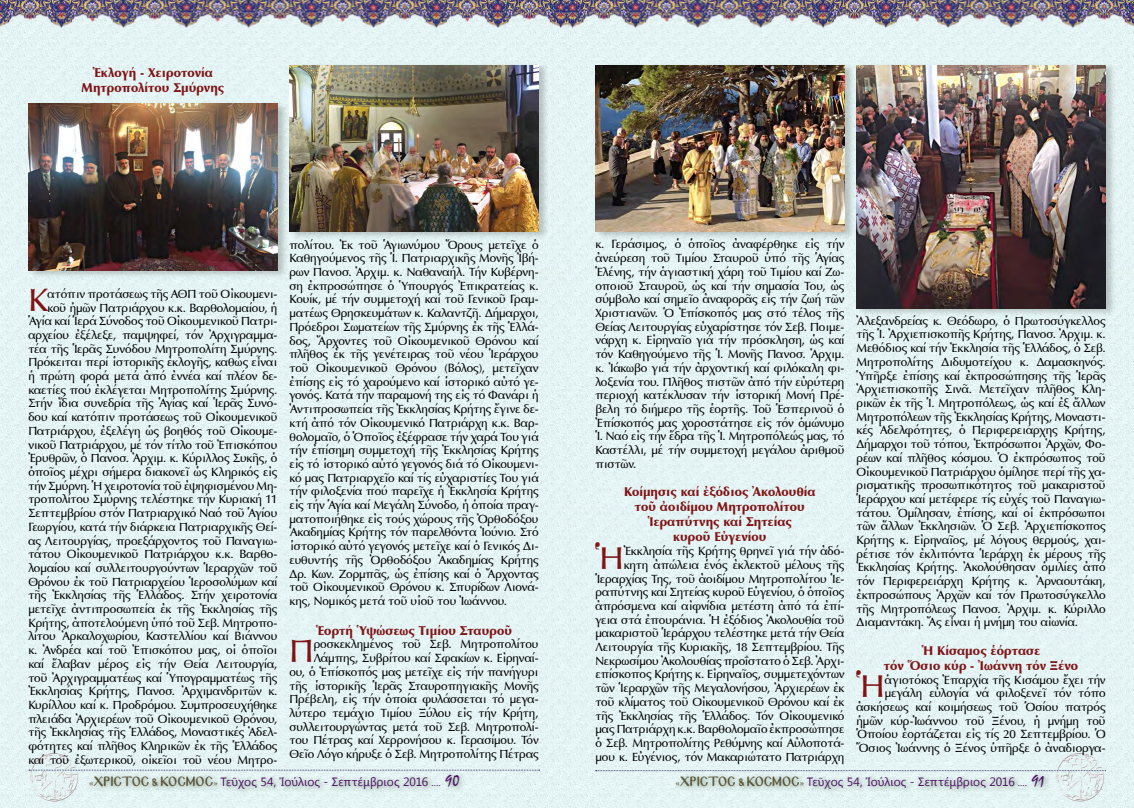
<style>
.page{position:relative;width:1134px;height:808px;background:#fff}
.page>*{position:absolute;margin:0;border:0;box-sizing:border-box;transform-origin:0 0}
.t1{font:32.4px "SK Optima Pol Uni W";color:#7f1416}
.t2{font:13px/15px "SK Optima Pol Uni W Bold";letter-spacing:.005em;color:#7f1416;text-align:center}
.t3{font:12px/13.7px "SK Optima Pol Uni W";letter-spacing:-.005em;color:#000;text-align:right}
.t4{font:12px "Segoe UI";letter-spacing:.005em;color:#4d0c62}
.s1{font-family:"Minion Pro";font-size:10px;color:#585134}
.s2{font-family:"Mg Byzantine UC Pol Normal";font-size:11.7px;color:#585134}
.s3{font-family:"Minion Pro";font-size:10px}
.s4{font-family:"Mistral";font-size:16px}
</style>
<div class="page">
<div style="left:0;top:64px;width:1134px;height:744px;background:#e4f3f3"></div>
<img style="left:0;top:0;width:1134px;height:64px">
<svg style="left:596px;top:770px;width:458px;height:1px"></svg>
<img style="left:1054px;top:751px;width:52px;height:51px">
<svg style="left:79px;top:770px;width:461px;height:1px"></svg>
<img style="left:28px;top:751px;width:51px;height:51px">
<div style="left:673px;top:771px;width:378px;height:25px;background:#133c0d;opacity:.45"></div>
<div style="left:86px;top:771px;width:380px;height:25px;background:#133c0d;opacity:.45"></div>
<div style="left:28px;top:100px;width:261px;height:178px;background:#000;opacity:.2"></div>
<img style="left:28px;top:103px;width:249px;height:167px">
<div style="left:289px;top:62px;width:261px;height:178px;background:#000;opacity:.2"></div>
<img style="left:289px;top:65px;width:250px;height:167px">
<div style="left:595px;top:62px;width:261px;height:178px;background:#000;opacity:.2"></div>
<img style="left:595px;top:65px;width:249px;height:167px">
<div style="left:856px;top:62px;width:261px;height:255px;background:#000;opacity:.2"></div>
<img style="left:856px;top:65px;width:250px;height:243px">
<p class="t2" style="left:82px;top:66px;width:144px">Ἐκλογή - Χειροτονία<br>Μητροπολίτου Σμύρνης</p>
<p class="t3" style="left:28px;top:287px;width:251px">ατόπιν προτάσεως τῆς ΑΘΠ τοῦ Οἰκουμενι&shy;κοῦ ἡμῶν Πατριάρχου κ.κ. Βαρθολομαίου, ἡ Ἁγία καί Ἱερά Σύνοδος τοῦ Οἰκουμενικοῦ Πατρι&shy;αρχείου ἐξέλεξε, παμψηφεί, τόν Ἀρχιγραμμα&shy;τέα τῆς Ἱερᾶς Συνόδου Μητροπολίτη Σμύρνης.<br>Πρόκειται περί ἱστορικῆς ἐκλογῆς, καθώς εἶναι ἡ πρώτη φορά μετά ἀπό ἐννέα καί πλέον δε&shy;καετίες πού ἐκλέγεται Μητροπολίτης Σμύρνης.<br>Στήν ἴδια συνεδρία τῆς Ἁγίας καί Ἱερᾶς Συνό&shy;δου καί κατόπιν προτάσεως τοῦ Οἰκουμενικοῦ Πατριάρχου, ἐξελέγη ὡς βοηθός τοῦ Οἰκουμε&shy;νικοῦ Πατριάρχου, μέ τόν τίτλο τοῦ Ἐπισκόπου Ἐρυθρῶν, ὁ Πανοσ. Ἀρχιμ. κ. Κύριλλος Συκῆς, ὁ ὁποῖος μέχρι σήμερα διακονεῖ ὡς Κληρικός εἰς τήν Σμύρνη. Ἡ χειροτονία τοῦ ἐψηφισμένου Μη&shy;τροπολίτου Σμύρνης τελέστηκε τήν Κυριακή 11<br>Σεπτεμβρίου στόν Πατριαρχικό Ναό τοῦ Ἁγίου Γεωργίου, κατά τήν διάρκεια Πατριαρχικῆς Θεί&shy;ας Λειτουργίας, προεξάρχοντος τοῦ Παναγιω&shy;τάτου Οἰκουμενικοῦ Πατριάρχου κ.κ. Βαρθο&shy;λομαίου καί συλλειτουργούντων Ἱεραρχῶν τοῦ Θρόνου ἐκ τοῦ Πατριαρχείου Ἱεροσολύμων καί τῆς Ἐκκλησίας τῆς Ἑλλάδος. Στήν χειροτονία μετεῖχε ἀντιπροσωπεία ἐκ τῆς Ἐκκλησίας τῆς Κρήτης, ἀποτελούμενη ὑπό τοῦ Σεβ. Μητροπο&shy;λίτου Ἀρκαλοχωρίου, Καστελλίου καί Βιάννου κ. Ἀνδρέα καί τοῦ Ἐπισκόπου μας, οἱ ὁποῖοι καί ἔλαβαν μέρος εἰς τήν Θεία Λειτουργία, τοῦ Ἀρχιγραμματέως καί Ὑπογραμματέως τῆς Ἐκκλησίας Κρήτης, Πανοσ. Ἀρχιμανδριτῶν κ.<br>Κυρίλλου καί κ. Προδρόμου. Συμπροσευχήθηκε πλειάδα Ἀρχιερέων τοῦ Οἰκουμενικοῦ Θρόνου, τῆς Ἐκκλησίας τῆς Ἑλλάδος, Μοναστικές Ἀδελ&shy;φότητες καί πλῆθος Κληρικῶν ἐκ τῆς Ἑλλάδος καί τοῦ ἐξωτερικοῦ, οἰκεῖοι τοῦ νέου Μητρο-</p>
<h1 class="t1" style="left:28px;top:281px;width:21px">Κ</h1>
<p class="t3" style="left:289px;top:238px;width:251px;text-align:justify">πολίτου. Ἐκ τοῦ Ἁγιωνύμου Ὄρους μετεῖχε ὁ Καθηγούμενος τῆς Ἱ. Πατριαρχικῆς Μονῆς Ἰβή&shy;ρων Πανοσ. Ἀρχιμ. κ. Ναθαναήλ. Τήν Κυβέρνη&shy;ση ἐκπροσώπησε ὁ Ὑπουργός Ἐπικρατείας κ.<br>Κουίκ, μέ τήν συμμετοχή καί τοῦ Γενικοῦ Γραμ&shy;ματέως Θρησκευμάτων κ. Καλαντζῆ. Δήμαρχοι, Πρόεδροι Σωματείων τῆς Σμύρνης ἐκ τῆς Ἑλλά&shy;δος, Ἄρχοντες τοῦ Οἰκουμενικοῦ Θρόνου καί πλῆθος ἐκ τῆς γενέτειρας τοῦ νέου Ἱεράρχου τοῦ Οἰκουμενικοῦ Θρόνου (Βόλος), μετεῖχαν ἐπίσης εἰς τό χαρούμενο καί ἱστορικό αὐτό γε&shy;γονός. Κατά τήν παραμονή της εἰς τό Φανάρι ἡ Ἀντιπροσωπεία τῆς Ἐκκλησίας Κρήτης ἔγινε δε&shy;κτή ἀπό τόν Οἰκουμενικό Πατριάρχη κ.κ. Βαρ&shy;θολομαῖο, ὁ Ὁποῖος ἐξέφρασε τήν χαρά Του γιά τήν ἐπίσημη συμμετοχή τῆς Ἐκκλησίας Κρήτης εἰς τό ἱστορικό αὐτό γεγονός διά τό Οἰκουμενι&shy;κό μας Πατριαρχεῖο καί τίς εὐχαριστίες Του γιά τήν φιλοξενία πού παρεῖχε ἡ Ἐκκλησία Κρήτης εἰς τήν Ἁγία καί Μεγάλη Σύνοδο, ἡ ὁποία πραγ&shy;ματοποιήθηκε εἰς τούς χώρους τῆς Ὀρθοδόξου Ἀκαδημίας Κρήτης τόν παρελθόντα Ἰούνιο. Στό ἱστορικό αὐτό γεγονός μετεῖχε καί ὁ Γενικός Δι&shy;ευθυντής τῆς Ὀρθοδόξου Ἀκαδημίας Κρήτης Δρ. Κων. Ζορμπᾶς, ὡς ἐπίσης καί ὁ Ἄρχοντας τοῦ Οἰκουμενικοῦ Θρόνου κ. Σπυρίδων Λιονά&shy;κης, Νομικός μετά τοῦ υἱοῦ του Ἰωάννου.</p>
<p class="t2" style="left:316px;top:623px;width:198px">Ἑορτή Ὑψώσεως Τιμίου Σταυροῦ</p>
<h1 class="t1" style="left:289px;top:632px;width:26px">Π</h1>
<p class="t3" style="left:289px;top:638px;width:251px">ροσκεκλημένος τοῦ Σεβ. Μητροπολίτου Λάμπης, Συβρίτου καί Σφακίων κ. Εἰρηναί-<br>ου, ὁ Ἐπίσκοπός μας μετεῖχε εἰς τήν πανήγυρι τῆς ἱστορικῆς Ἱερᾶς Σταυροπηγιακῆς Μονῆς Πρέβελη, εἰς τήν ὁποία φυλάσσεται τό μεγα&shy;λύτερο τεμάχιο Τιμίου Ξύλου εἰς τήν Κρήτη, συλλειτουργώντας μετά τοῦ Σεβ. Μητροπολί&shy;του Πέτρας καί Χερρονήσου κ. Γερασίμου. Τόν Θεῖο Λόγο κήρυξε ὁ Σεβ. Μητροπολίτης Πέτρας</p>
<p class="t3" style="left:595px;top:238px;width:251px;text-align:justify">κ. Γεράσιμος, ὁ ὁποῖος ἀναφέρθηκε εἰς τήν ἀνεύρεση τοῦ Τιμίου Σταυροῦ ὑπό τῆς Ἁγίας Ἑλένης, τήν ἁγιαστική χάρη τοῦ Τιμίου καί Ζω&shy;οποιοῦ Σταυροῦ, ὡς καί τήν σημασία Του, ὡς σύμβολο καί σημεῖο ἀναφορᾶς εἰς τήν ζωή τῶν Χριστιανῶν. Ὁ Ἐπίσκοπός μας στό τέλος τῆς Θείας Λειτουργίας εὐχαρίστησε τόν Σεβ. Ποιμε&shy;νάρχη κ. Εἰρηναῖο γιά τήν πρόσκληση, ὡς καί τόν Καθηγούμενο τῆς Ἱ. Μονῆς Πανοσ. Ἀρχιμ. κ. Ἰάκωβο γιά τήν ἀρχοντική καί φιλόκαλη φι&shy;λοξενία του. Πλῆθος πιστῶν ἀπό τήν εὐρύτερη περιοχή κατέκλυσαν τήν ἱστορική Μονή Πρέ&shy;βελη τό διήμερο τῆς ἑορτῆς. Τοῦ Ἑσπερινοῦ ὁ Ἐπίσκοπός μας χοροστάτησε εἰς τόν ὁμώνυμο Ἱ. Ναό εἰς τήν ἕδρα τῆς Ἱ. Μητροπόλεώς μας, τό Καστέλλι, μέ τήν συμμετοχή μεγάλου ἀριθμοῦ πιστῶν.</p>
<p class="t2" style="left:624px;top:485px;width:193px">Κοίμησις καί ἐξόδιος Ἀκολουθία τοῦ ἀοιδίμου Μητροπολίτου<br>Ἱεραπύτνης καί Σητείας<br>κυροῦ Εὐγενίου</p>
<h1 class="t1" style="left:595px;top:538px;width:30px">Ἡ</h1>
<p class="t3" style="left:595px;top:544px;width:251px">Ἐκκλησία τῆς Κρήτης θρηνεῖ γιά τήν ἀδό-<br>κητη ἀπώλεια ἑνός ἐκλεκτοῦ μέλους τῆς Ἱεραρχίας Της, τοῦ ἀοιδίμου Μητροπολίτου Ἱε&shy;ραπύτνης καί Σητείας κυροῦ Εὐγενίου, ὁ ὁποῖος ἀπρόσμενα καί αἰφνίδια μετέστη ἀπό τά ἐπί&shy;γεια στά ἐπουράνια. Ἡ ἐξόδιος Ἀκολουθία τοῦ μακαριστοῦ Ἱεράρχου τελέστηκε μετά τήν Θεία Λειτουργία τῆς Κυριακῆς, 18 Σεπτεμβρίου. Τῆς Νεκρωσίμου Ἀκολουθίας προΐστατο ὁ Σεβ. Ἀρχι&shy;επίσκοπος Κρήτης κ. Εἰρηναῖος, συμμετεχόντων τῶν Ἱεραρχῶν τῆς Μεγαλονήσου, Ἀρχιερέων ἐκ τοῦ κλίματος τοῦ Οἰκουμενικοῦ Θρόνου καί ἐκ τῆς Ἐκκλησίας τῆς Ἑλλάδος. Τόν Οἰκουμενικό μας Πατριάρχη κ.κ. Βαρθολομαῖο ἐκπροσώπησε ὁ Σεβ. Μητροπολίτης Ρεθύμνης καί Αὐλοποτά&shy;μου κ. Εὐγένιος, τόν Μακαριώτατο Πατριάρχη</p>
<p class="t3" style="left:856px;top:314px;width:251px;text-align:justify">Ἀλεξανδρείας κ. Θεόδωρο, ὁ Πρωτοσύγκελλος τῆς Ἱ. Ἀρχιεπισκοπῆς Κρήτης, Πανοσ. Ἀρχιμ. κ.<br>Μεθόδιος καί τήν Ἐκκλησία τῆς Ἑλλάδος, ὁ Σεβ.<br>Μητροπολίτης Διδυμοτείχου κ. Δαμασκηνός.<br>Ὑπῆρξε ἐπίσης καί ἐκπροσώπησης τῆς Ἱερᾶς Ἀρχιεπισκοπῆς Σινᾶ. Μετεῖχαν πλῆθος Κλη&shy;ρικῶν ἐκ τῆς Ἱ. Μητροπόλεως, ὡς καί ἐξ ἄλλων Μητροπόλεων τῆς Ἐκκλησίας Κρήτης, Μοναστι&shy;κές Ἀδελφότητες, ὁ Περιφερειάρχης Κρήτης, Δήμαρχοι τοῦ τόπου, Ἐκπρόσωποι Ἀρχῶν, Φο&shy;ρέων καί πλῆθος κόσμου. Ὁ ἐκπρόσωπος τοῦ Οἰκουμενικοῦ Πατριάρχου ὁμίλησε περί τῆς χα&shy;ρισματικῆς προσωπικότητος τοῦ μακαριστοῦ Ἱεράρχου καί μετέφερε τίς εὐχές τοῦ Παναγιω&shy;τάτου. Ὁμίλησαν, ἐπίσης, καί οἱ ἐκπρόσωποι τῶν ἄλλων Ἐκκλησιῶν. Ὁ Σεβ. Ἀρχιεπίσκοπος Κρήτης κ. Εἰρηναῖος, μέ λόγους θερμούς, χαι&shy;ρέτισε τόν ἐκλιπόντα Ἱεράρχη ἐκ μέρους τῆς Ἐκκλησίας Κρήτης. Ἀκολούθησαν ὁμιλίες ἀπό τόν Περιφερειάρχη Κρήτης κ. Ἀρναουτάκη, ἐκπροσώπους Ἀρχῶν καί τόν Πρωτοσύγκελλο τῆς Μητροπόλεως Πανοσ. Ἀρχιμ. κ. Κύριλλο Διαμαντάκη. Ἄς εἶναι ἡ μνήμη του αἰωνία.</p>
<p class="t2" style="left:884px;top:643px;width:196px">Ἡ Κίσαμος ἑόρτασε<br>τόν Ὅσιο κύρ - Ἰωάννη τόν Ξένο</p>
<h1 class="t1" style="left:856px;top:667px;width:30px">Ἡ</h1>
<p class="t3" style="left:856px;top:673px;width:251px">ἁγιοτόκος Ἐπαρχία τῆς Κισάμου ἔχει τήν μεγάλη εὐλογία νά φιλοξενεῖ τόν τόπο ἀσκήσεως καί κοιμήσεως τοῦ Ὁσίου πατρός ἡμῶν κύρ-Ἰωάννου τοῦ Ξένου, ἡ μνήμη τοῦ Ὁποίου ἑορτάζεται εἰς τίς 20 Σεπτεμβρίου. Ὁ Ὅσιος Ἰωάννης ὁ Ξένος ὑπῆρξε ὁ ἀναδιοργα-</p>
<p class="t4" style="left:89px;top:773px;width:372px"><span class="s1">«</span><span class="s2">ΧΡΙΣΤΟΣ &amp; ΚΟΣΜΟΣ</span><span class="s1">»</span> Τεῦχος 54, Ἰούλιος - Σεπτέμβριος 2016 <span class="s3">....</span> <span class="s4">90</span></p>
<p class="t4" style="left:675px;top:773px;width:371px"><span class="s1">«</span><span class="s2">ΧΡΙΣΤΟΣ &amp; ΚΟΣΜΟΣ</span><span class="s1">»</span> Τεῦχος 54, Ἰούλιος - Σεπτέμβριος 2016 <span class="s3">....</span> <span class="s4">91</span></p>
</div>
